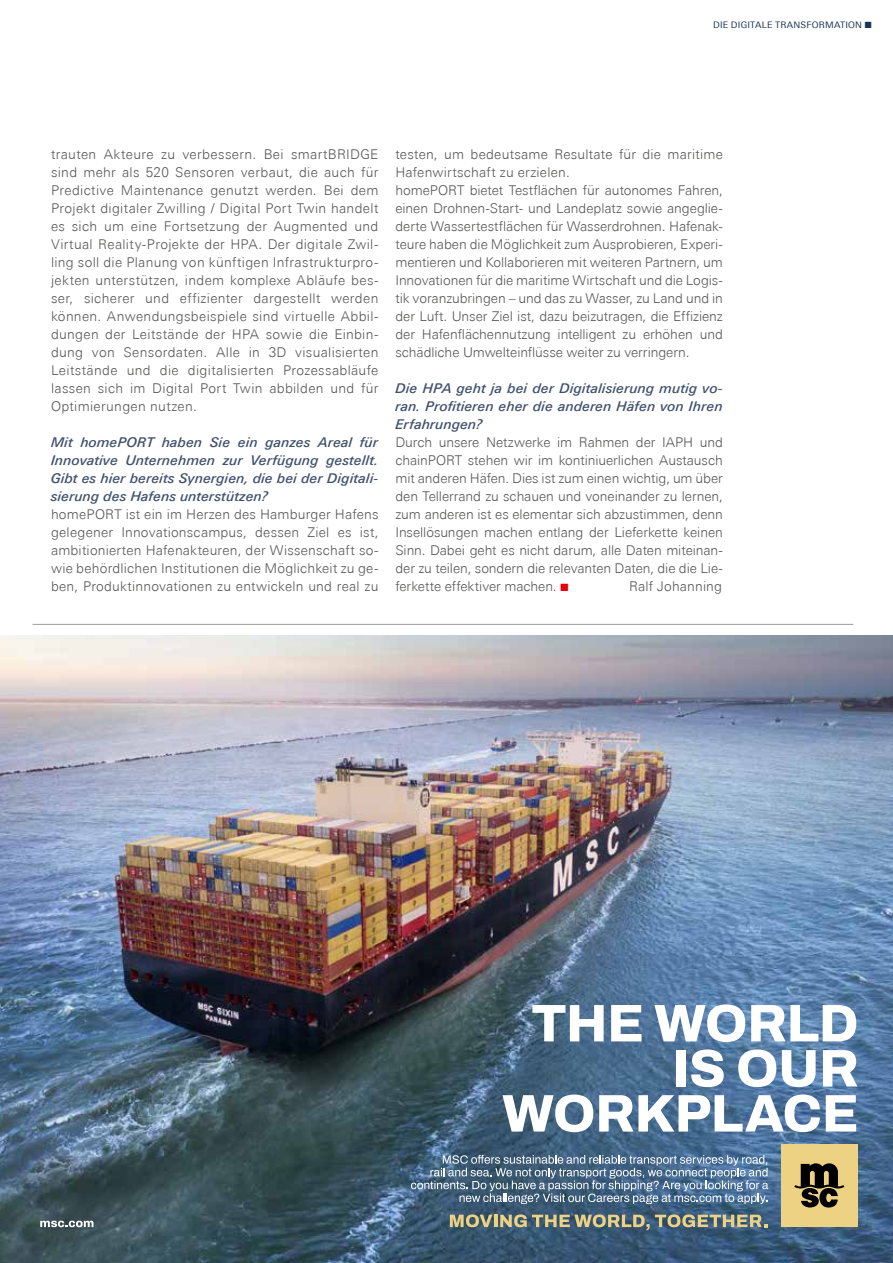
<style>
.page{position:relative;width:893px;height:1263px;background:#fff}
.page>*{position:absolute;margin:0;border:0;box-sizing:border-box;transform-origin:0 0}
.t1{font:300 13.5px/18px "Univers Next Pro";letter-spacing:-.005em;color:#565655;text-align:justify}
.t2{font:italic 500 13.5px/18px "Univers Next Pro";color:#41516e;text-align:justify}
.t3{font:9px "Univers Next Pro";letter-spacing:.02em;color:#1a3553}
.s1{color:#e3000b}
</style>
<div class="page">
<img style="left:0;top:636px;width:893px;height:627px">
<div style="left:781px;top:1144px;width:76px;height:83px;background:#edd284"></div>
<svg style="left:794px;top:1163px;width:50px;height:44px"></svg>
<svg style="left:450px;top:1214px;width:317px;height:16px"></svg>
<svg style="left:532px;top:1005px;width:72px;height:36px"></svg>
<svg style="left:611px;top:1005px;width:30px;height:36px"></svg>
<svg style="left:654px;top:1004px;width:91px;height:38px"></svg>
<svg style="left:751px;top:1005px;width:105px;height:36px"></svg>
<div style="left:676px;top:1050px;width:9px;height:36px;background:#fff"></div>
<svg style="left:691px;top:1049px;width:33px;height:38px"></svg>
<svg style="left:738px;top:1049px;width:38px;height:38px"></svg>
<svg style="left:782px;top:1050px;width:34px;height:37px"></svg>
<svg style="left:823px;top:1050px;width:34px;height:36px"></svg>
<svg style="left:502px;top:1094px;width:91px;height:38px"></svg>
<svg style="left:599px;top:1094px;width:221px;height:38px"></svg>
<svg style="left:826px;top:1095px;width:30px;height:36px"></svg>
<svg style="left:40px;top:1221px;width:53px;height:6px"></svg>
<svg style="left:411px;top:1155px;width:357px;height:49px"></svg>
<hr style="left:33px;top:624px;width:820px;height:1px;background:#9c9c9d">
<p class="t3" style="left:713px;top:20px;width:160px">DIE DIGITALE TRANSFORMATION ■</p>
<p class="t1" style="left:51px;top:145px;width:329px">trauten Akteure zu verbessern. Bei smartBRIDGE sind mehr als 520 Sensoren verbaut, die auch für Predictive Maintenance genutzt werden. Bei dem Projekt digitaler Zwilling / Digital Port Twin handelt es sich um eine Fortsetzung der Augmented und Virtual Reality-Projekte der HPA. Der digitale Zwil&shy;ling soll die Planung von künftigen Infrastrukturpro&shy;jekten unterstützen, indem komplexe Abläufe bes&shy;ser, sicherer und effizienter dargestellt werden können. Anwendungsbeispiele sind virtuelle Abbil&shy;dungen der Leitstände der HPA sowie die Einbin&shy;dung von Sensordaten. Alle in 3D visualisierten Leitstände und die digitalisierten Prozessabläufe lassen sich im Digital Port Twin abbilden und für Optimierungen nutzen.</p>
<p class="t2" style="left:51px;top:433px;width:329px">Mit homePORT haben Sie ein ganzes Areal für Innovative Unternehmen zur Verfügung gestellt.<br>Gibt es hier bereits Synergien, die bei der Digitali&shy;sierung des Hafens unterstützen?</p>
<p class="t1" style="left:51px;top:505px;width:329px">homePORT ist ein im Herzen des Hamburger Hafens gelegener Innovationscampus, dessen Ziel es ist, ambitionierten Hafenakteuren, der Wissenschaft so&shy;wie behördlichen Institutionen die Möglichkeit zu ge&shy;ben, Produktinnovationen zu entwickeln und real zu</p>
<p class="t1" style="left:395px;top:145px;width:329px;text-align:left">testen, um bedeutsame Resultate für die maritime Hafenwirtschaft zu erzielen.<br>homePORT bietet Testflächen für autonomes Fahren, einen Drohnen-Start- und Landeplatz sowie angeglie&shy;derte Wassertestflächen für Wasserdrohnen. Hafenak&shy;teure haben die Möglichkeit zum Ausprobieren, Experi&shy;mentieren und Kollaborieren mit weiteren Partnern, um Innovationen für die maritime Wirtschaft und die Logis&shy;tik voranzubringen – und das zu Wasser, zu Land und in der Luft. Unser Ziel ist, dazu beizutragen, die Effizienz der Hafenflächennutzung intelligent zu erhöhen und schädliche Umwelteinflüsse weiter zu verringern.</p>
<p class="t2" style="left:395px;top:379px;width:329px">Die HPA geht ja bei der Digitalisierung mutig vo&shy;ran. Profitieren eher die anderen Häfen von Ihren Erfahrungen?</p>
<p class="t1" style="left:395px;top:433px;width:329px">Durch unsere Netzwerke im Rahmen der IAPH und chainPORT stehen wir im kontiniuerlichen Austausch mit anderen Häfen. Dies ist zum einen wichtig, um über den Tellerrand zu schauen und voneinander zu lernen, zum anderen ist es elementar sich abzustimmen, denn Insellösungen machen entlang der Lieferkette keinen Sinn. Dabei geht es nicht darum, alle Daten miteinan&shy;der zu teilen, sondern die relevanten Daten, die die Lie&shy;ferkette effektiver machen. <span class="s1">■</span></p>
<p class="t1" style="left:629px;top:577px;width:95px">Ralf Johanning</p>
</div>
